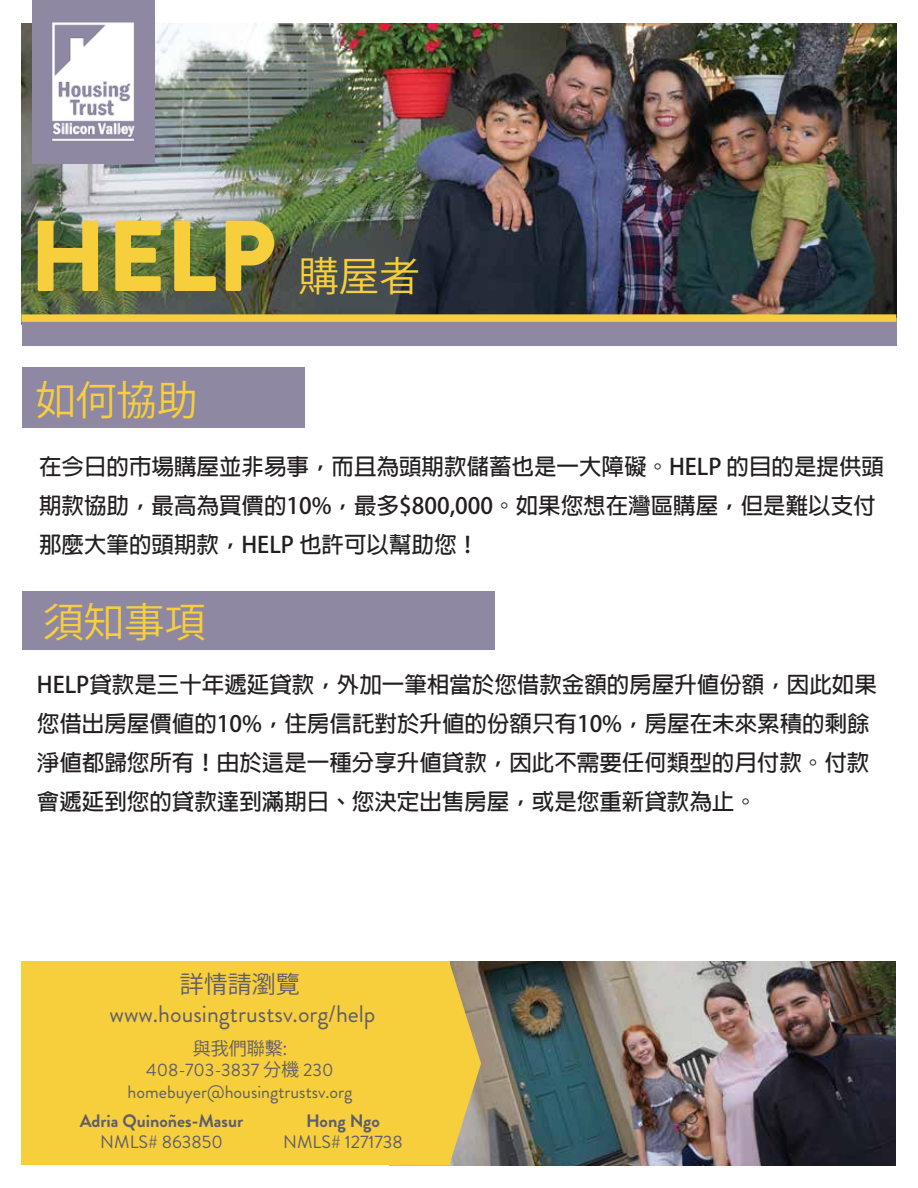
<style>
.page{position:relative;width:918px;height:1188px;background:#fff}
.page>*{position:absolute;margin:0;border:0;box-sizing:border-box;transform-origin:0 0}
.t1{font:900 100.5px "Brandon Grotesque";color:#f7cf3c}
.t2{font:40.5px "Koz Go Pr 6 N";color:#f7cf3c}
.t3{font:24px "Brandon Grotesque";color:#605d6d}
.t4{font:24px "Koz Go Pr 6 N";color:#605d6d}
.t5{font:700 22.5px/39px "Adobe Fan Heiti Std";color:#231f20}
.t6{font:18px/21.6px "Brandon Grotesque";color:#605d6d;text-align:center}
.t7{font:700 18px "Brandon Grotesque";color:#605d6d}
.t8{font:18px "Koz Go Pr 6 N";color:#605d6d}
.s1{font-family:"Koz Go Pr 6 N"}
</style>
<div class="page">
<img style="left:481px;top:962px;width:415px;height:204px">
<img style="left:22px;top:23px;width:874px;height:291px">
<div style="left:22px;top:367px;width:282px;height:61px;background:#8f88a3"></div>
<div style="left:22px;top:318px;width:874px;height:27px;background:#8f88a3"></div>
<div style="left:22px;top:314px;width:874px;height:8px;background:#f7cf3c"></div>
<div style="left:22px;top:591px;width:472px;height:59px;background:#8f88a3"></div>
<div style="left:21px;top:962px;width:429px;height:204px;background:#f7cf3c"></div>
<div style="left:32px;top:0;width:122px;height:164px;background:#8f88a3"></div>
<img style="left:52px;top:22px;width:83px;height:119px">
<svg style="left:449px;top:961px;width:32px;height:205px;background:#ccb363"></svg>
<h1 class="t1" style="left:29px;top:185px;width:249px">HELP</h1>
<h2 class="t2" style="left:298px;top:253px;width:123px">購屋者</h2>
<h2 class="t2" style="left:36px;top:377px;width:163px">如何協助</h2>
<p class="t5" style="left:39px;top:447px;width:847px">在今日的市場購屋並非易事，而且為頭期款儲蓄也是一大障礙。HELP 的目的是提供頭期款協助，最高為買價的10%，最多$800,000。如果您想在灣區購屋，但是難以支付那麼大筆的頭期款，HELP 也許可以幫助您！</p>
<h2 class="t2" style="left:43px;top:600px;width:164px">須知事項</h2>
<p class="t5" style="left:37px;top:666px;width:842px">HELP貸款是三十年遞延貸款，外加一筆相當於您借款金額的房屋升值份額，因此如果您借出房屋價值的10%，住房信託對於升值的份額只有10%，房屋在未來累積的剩餘淨值都歸您所有！由於這是一種分享升值貸款，因此不需要任何類型的月付款。付款會遞延到您的貸款達到滿期日、您決定出售房屋，或是您重新貸款為止。</p>
<p class="t4" style="left:180px;top:971px;width:121px">詳情請瀏覽</p>
<p class="t3" style="left:110px;top:997px;width:267px">www.housingtrustsv.org/help</p>
<p class="t8" style="left:193px;top:1038px;width:95px">與我們聯繫:</p>
<p class="t6" style="left:127px;top:1060px;width:226px">408-703-3837 <span class="s1">分機</span> 230 homebuyer@housingtrustsv.org</p>
<p class="t7" style="left:80px;top:1108px;width:165px">Adria Quinoñes-Masur</p>
<p class="t6" style="left:100px;top:1132px;width:124px">NMLS# 863850</p>
<p class="t7" style="left:306px;top:1108px;width:75px">Hong Ngo</p>
<p class="t6" style="left:283px;top:1132px;width:121px">NMLS# 1271738</p>
</div>
